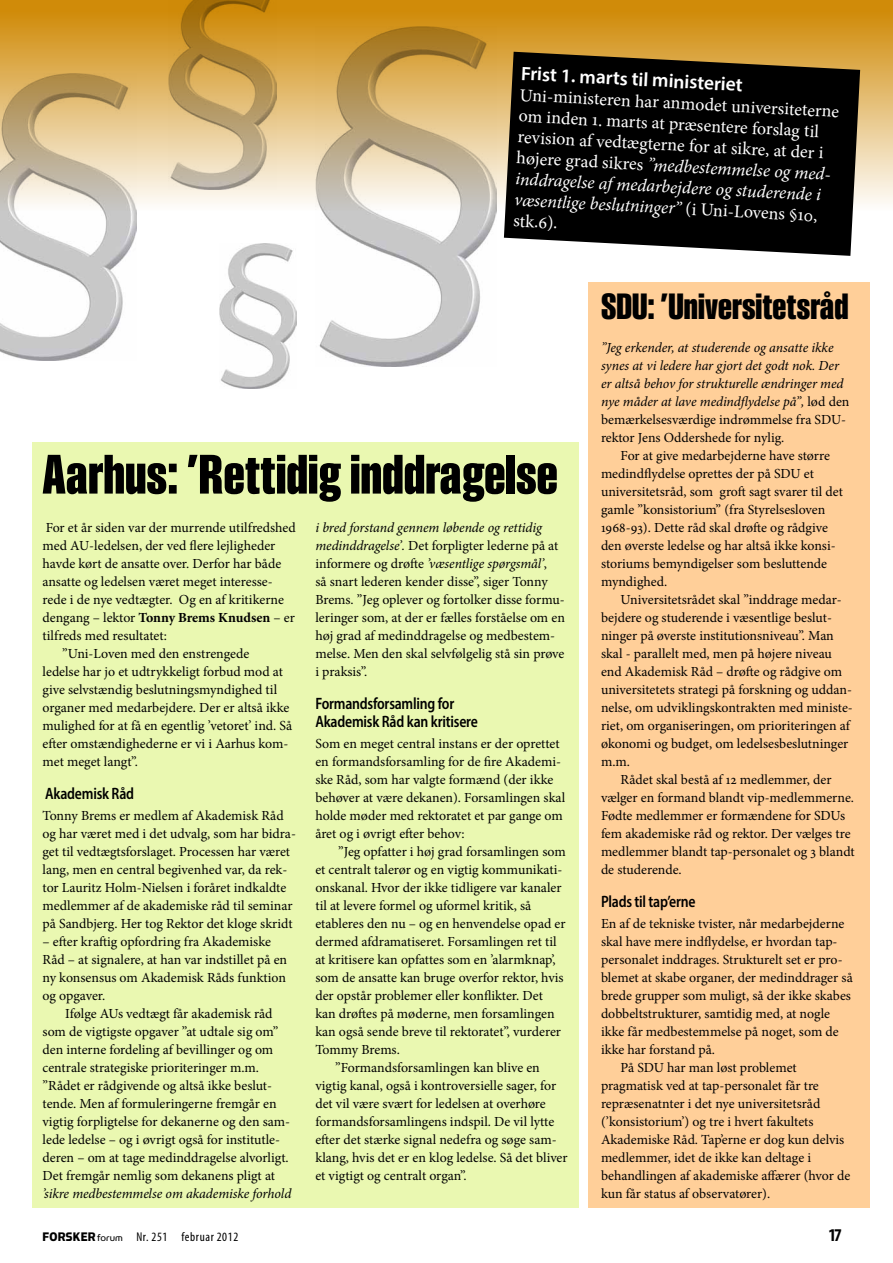
<style>
.page{position:relative;width:893px;height:1263px;background:#fff}
.page>*{position:absolute;margin:0;border:0;box-sizing:border-box;transform-origin:0 0}
.t1{font:700 57px "Smart Sans Std";color:#000}
.t2{font:700 37.5px "Smart Sans Std";color:#000}
.t3{font:600 19.5px "Myriad Pro";color:#fff}
.t4{font:18px/21px "Minion Pro";color:#fff}
.t5{font:700 condensed 18px "Myriad Pro";color:#000}
.t6{font:600 semi-condensed 16.5px/18px "Myriad Pro";letter-spacing:-.015em;color:#000;scale:.9 1}
.t7{font:13.8px/18px "Minion Pro";color:#000}
.t8{font:italic 13.8px/18px "Minion Pro";letter-spacing:-.005em;color:#000}
.t9{font:condensed 12.75px "Myriad Pro";letter-spacing:.05em;color:#000}
.s1{font-style:italic}
.s2{font-weight:700}
.s3{font-style:normal}
.s4{font-family:"Simian Display Chimpanzee";font-stretch:normal;font-size:13.95px}
.s5{font-family:"Simian Display Orangutan";font-stretch:normal;font-size:11.4px}
</style>
<div class="page">
<div style="left:0;top:0;width:893px;height:213px;background:linear-gradient(to bottom,#cd8500,#fefefe)"></div>
<img style="left:0;top:74px;width:137px;height:286px">
<img style="left:315px;top:27px;width:181px;height:339px">
<img style="left:168px;top:0;width:108px;height:190px">
<img style="left:219px;top:244px;width:77px;height:145px">
<div style="left:32px;top:442px;width:546px;height:766px;background:#eaf8b1"></div>
<div style="left:588px;top:282px;width:282px;height:926px;background:#ffcf99"></div>
<svg style="left:504px;top:52px;width:356px;height:204px;background:#1a1712"></svg>
<h3 class="t3" style="left:522px;top:61px;width:223px;rotate:3deg">Frist 1. marts til ministeriet</h3>
<p class="t4" style="left:520px;top:84px;width:321px;rotate:3deg">Uni-ministeren har anmodet universiteterne om inden 1. marts at præsentere forslag til revision af vedtægterne for at sikre, at der i højere grad sikres <span class="s1">”medbestemmelse og med&shy;inddragelse af medarbejdere og studerende i væsentlige beslutninger”</span> (i Uni-Lovens §10, stk.6).</p>
<h1 class="t1" style="left:43px;top:442px;width:517px">Aarhus: ’Rettidig inddragelse</h1>
<p class="t7" style="left:46px;top:518px;width:252px">For et år siden var der murrende utilfredshed</p>
<p class="t7" style="left:43px;top:536px;width:234px">med AU-ledelsen, der ved flere lejligheder</p>
<p class="t7" style="left:43px;top:554px;width:240px">havde kørt de ansatte over. Derfor har både</p>
<p class="t7" style="left:43px;top:572px;width:232px">ansatte og ledelsen været meget interesse-</p>
<p class="t7" style="left:43px;top:590px;width:243px">rede i de nye vedtægter. Og en af kritikerne</p>
<p class="t7" style="left:43px;top:608px;width:254px">dengang – lektor <span class="s2">Tonny Brems Knudsen</span> – er</p>
<p class="t7" style="left:43px;top:626px;width:126px">tilfreds med resultatet:</p>
<p class="t7" style="left:62px;top:644px;width:189px">”Uni-Loven med den enstrengede</p>
<p class="t7" style="left:43px;top:662px;width:242px">ledelse har jo et udtrykkeligt forbud mod at</p>
<p class="t7" style="left:43px;top:680px;width:236px">give selvstændig beslutningsmyndighed til</p>
<p class="t7" style="left:43px;top:698px;width:248px">organer med medarbejdere. Der er altså ikke</p>
<p class="t7" style="left:43px;top:716px;width:251px">mulighed for at få en egentlig ’vetoret’ ind. Så</p>
<p class="t7" style="left:43px;top:734px;width:247px">efter omstændighederne er vi i Aarhus kom-</p>
<p class="t7" style="left:43px;top:752px;width:97px">met meget langt”.</p>
<p class="t6" style="left:45px;top:784px;width:100px">Akademisk Råd</p>
<p class="t7" style="left:43px;top:806px;width:255px">Tonny Brems er medlem af Akademisk Råd og har været med i det udvalg, som har bidra&shy;get til vedtægtsforslaget. Processen har været lang, men en central begivenhed var, da rek&shy;tor Lauritz Holm-Nielsen i foråret indkaldte medlemmer af de akademiske råd til seminar på Sandbjerg. Her tog Rektor det kloge skridt</p>
<p class="t7" style="left:43px;top:932px;width:246px">– efter kraftig opfordring fra Akademiske Råd – at signalere, at han var indstillet på en ny konsensus om Akademisk Råds funktion og opgaver.</p>
<p class="t7" style="left:43px;top:1004px;width:249px;text-indent:23px">Ifølge AUs vedtægt får akademisk råd som de vigtigste opgaver ”at udtale sig om” den interne fordeling af bevillinger og om centrale strategiske prioriteringer m.m. ”Rådet er rådgivende og altså ikke beslut&shy;tende. Men af formuleringerne fremgår en vigtig forpligtelse for dekanerne og den sam&shy;lede ledelse – og i øvrigt også for institutle&shy;deren – om at tage medinddragelse alvorligt.<br>Det fremgår nemlig som dekanens pligt at</p>
<p class="t8" style="left:43px;top:1184px;width:250px">’sikre medbestemmelse om akademiske forhold</p>
<p class="t7" style="left:315px;top:518px;width:251px"><span class="s1">i bred forstand gennem løbende og rettidig medinddragelse’.</span> Det forpligter lederne på at informere og drøfte <span class="s1">’væsentlige spørgsmål’</span>,<br>så snart lederen kender disse”, siger Tonny Brems. ”Jeg oplever og fortolker disse formu&shy;leringer som, at der er fælles forståelse om en høj grad af medinddragelse og medbestem&shy;melse. Men den skal selvfølgelig stå sin prøve i praksis”.</p>
<p class="t6" style="left:315px;top:694px;width:182px">Formandsforsamling for<br>Akademisk Råd kan kritisere</p>
<p class="t7" style="left:315px;top:734px;width:251px">Som en meget central instans er der oprettet en formandsforsamling for de fire Akademi&shy;ske Råd, som har valgte formænd (der ikke behøver at være dekanen). Forsamlingen skal holde møder med rektoratet et par gange om året og i øvrigt efter behov:</p>
<p class="t7" style="left:338px;top:842px;width:229px">”Jeg opfatter i høj grad forsamlingen som</p>
<p class="t7" style="left:315px;top:860px;width:249px">et centralt talerør og en vigtig kommunikati-</p>
<p class="t7" style="left:315px;top:878px;width:248px">onskanal. Hvor der ikke tidligere var kanaler</p>
<p class="t7" style="left:315px;top:896px;width:217px">til at levere formel og uformel kritik, så</p>
<p class="t7" style="left:315px;top:914px;width:252px">etableres den nu – og en henvendelse opad er</p>
<p class="t7" style="left:315px;top:932px;width:243px">dermed afdramatiseret. Forsamlingen ret til</p>
<p class="t7" style="left:315px;top:950px;width:242px">at kritisere kan opfattes som en ’alarmknap’,</p>
<p class="t7" style="left:315px;top:968px;width:250px">som de ansatte kan bruge overfor rektor, hvis</p>
<p class="t7" style="left:315px;top:986px;width:229px">der opstår problemer eller konflikter. Det</p>
<p class="t7" style="left:315px;top:1004px;width:241px">kan drøftes på møderne, men forsamlingen</p>
<p class="t7" style="left:315px;top:1022px;width:247px">kan også sende breve til rektoratet”, vurderer</p>
<p class="t7" style="left:315px;top:1040px;width:86px">Tommy Brems.</p>
<p class="t7" style="left:335px;top:1058px;width:206px">”Formandsforsamlingen kan blive en</p>
<p class="t7" style="left:315px;top:1076px;width:242px">vigtig kanal, også i kontroversielle sager, for</p>
<p class="t7" style="left:315px;top:1094px;width:232px">det vil være svært for ledelsen at overhøre</p>
<p class="t7" style="left:315px;top:1112px;width:240px">formandsforsamlingens indspil. De vil lytte</p>
<p class="t7" style="left:315px;top:1130px;width:243px">efter det stærke signal nedefra og søge sam-</p>
<p class="t7" style="left:315px;top:1148px;width:254px">klang, hvis det er en klog ledelse. Så det bliver</p>
<p class="t7" style="left:315px;top:1166px;width:153px">et vigtigt og centralt organ”.</p>
<h2 class="t2" style="left:601px;top:286px;width:249px">SDU: ’Universitetsråd</h2>
<p class="t8" style="left:601px;top:338px;width:250px">”Jeg erkender, at studerende og ansatte ikke synes at vi ledere har gjort det godt nok. Der er altså behov for strukturelle ændringer med nye måder at lave medindflydelse på”, <span class="s3">lød den bemærkelsesværdige indrømmelse fra SDU&shy;rektor Jens Oddershede for nylig.</span></p>
<p class="t7" style="left:601px;top:446px;width:244px;text-indent:20px">For at give medarbejderne have større medindflydelse oprettes der på SDU et universitetsråd, som groft sagt svarer til det gamle ”konsistorium” (fra Styrelsesloven 1968-93). Dette råd skal drøfte og rådgive den øverste ledelse og har altså ikke konsi&shy;storiums bemyndigelser som besluttende myndighed.</p>
<p class="t7" style="left:621px;top:590px;width:223px">Universitetsrådet skal ”inddrage medar-</p>
<p class="t7" style="left:601px;top:608px;width:232px">bejdere og studerende i væsentlige beslut-</p>
<p class="t7" style="left:601px;top:626px;width:234px">ninger på øverste institutionsniveau”. Man</p>
<p class="t7" style="left:601px;top:644px;width:233px">skal - parallelt med, men på højere niveau</p>
<p class="t7" style="left:601px;top:662px;width:243px">end Akademisk Råd – drøfte og rådgive om</p>
<p class="t7" style="left:601px;top:680px;width:253px">universitetets strategi på forskning og uddan-</p>
<p class="t7" style="left:601px;top:698px;width:253px">nelse, om udviklingskontrakten med ministe-</p>
<p class="t7" style="left:601px;top:716px;width:250px">riet, om organiseringen, om prioriteringen af</p>
<p class="t7" style="left:601px;top:734px;width:249px">økonomi og budget, om ledelsesbeslutninger</p>
<p class="t7" style="left:601px;top:752px;width:31px">m.m.</p>
<p class="t7" style="left:621px;top:770px;width:212px">Rådet skal bestå af 12 medlemmer, der</p>
<p class="t7" style="left:601px;top:788px;width:254px">vælger en formand blandt vip-medlemmerne.</p>
<p class="t7" style="left:601px;top:806px;width:246px">Fødte medlemmer er formændene for SDUs</p>
<p class="t7" style="left:601px;top:824px;width:251px">fem akademiske råd og rektor. Der vælges tre</p>
<p class="t7" style="left:601px;top:842px;width:255px">medlemmer blandt tap-personalet og 3 blandt</p>
<p class="t7" style="left:601px;top:860px;width:82px">de studerende.</p>
<p class="t6" style="left:601px;top:892px;width:107px">Plads til tap’erne</p>
<p class="t7" style="left:601px;top:914px;width:245px">En af de tekniske tvister, når medarbejderne</p>
<p class="t7" style="left:601px;top:932px;width:238px">skal have mere indflydelse, er hvordan tap-</p>
<p class="t7" style="left:601px;top:950px;width:243px">personalet inddrages. Strukturelt set er pro-</p>
<p class="t7" style="left:601px;top:968px;width:253px">blemet at skabe organer, der medinddrager så</p>
<p class="t7" style="left:601px;top:986px;width:251px">brede grupper som muligt, så der ikke skabes</p>
<p class="t7" style="left:601px;top:1004px;width:231px">dobbeltstrukturer, samtidig med, at nogle</p>
<p class="t7" style="left:601px;top:1022px;width:239px">ikke får medbestemmelse på noget, som de</p>
<p class="t7" style="left:601px;top:1040px;width:116px">ikke har forstand på.</p>
<p class="t7" style="left:621px;top:1058px;width:178px">På SDU har man løst problemet</p>
<p class="t7" style="left:601px;top:1076px;width:219px">pragmatisk ved at tap-personalet får tre</p>
<p class="t7" style="left:601px;top:1094px;width:221px">repræsenatnter i det nye universitetsråd</p>
<p class="t7" style="left:601px;top:1112px;width:214px">(’konsistorium’) og tre i hvert fakultets</p>
<p class="t7" style="left:601px;top:1130px;width:245px">Akademiske Råd. Tap’erne er dog kun delvis</p>
<p class="t7" style="left:601px;top:1148px;width:212px">medlemmer, idet de ikke kan deltage i</p>
<p class="t7" style="left:601px;top:1166px;width:251px">behandlingen af akademiske affærer (hvor de</p>
<p class="t7" style="left:601px;top:1184px;width:171px">kun får status af observatører).</p>
<p class="t9" style="left:43px;top:1229px;width:197px"><span class="s4">FORSKER</span><span class="s5">forum</span> Nr. 251 februar 2012</p>
<h3 class="t5" style="left:828px;top:1224px;width:15px">17</h3>
</div>
